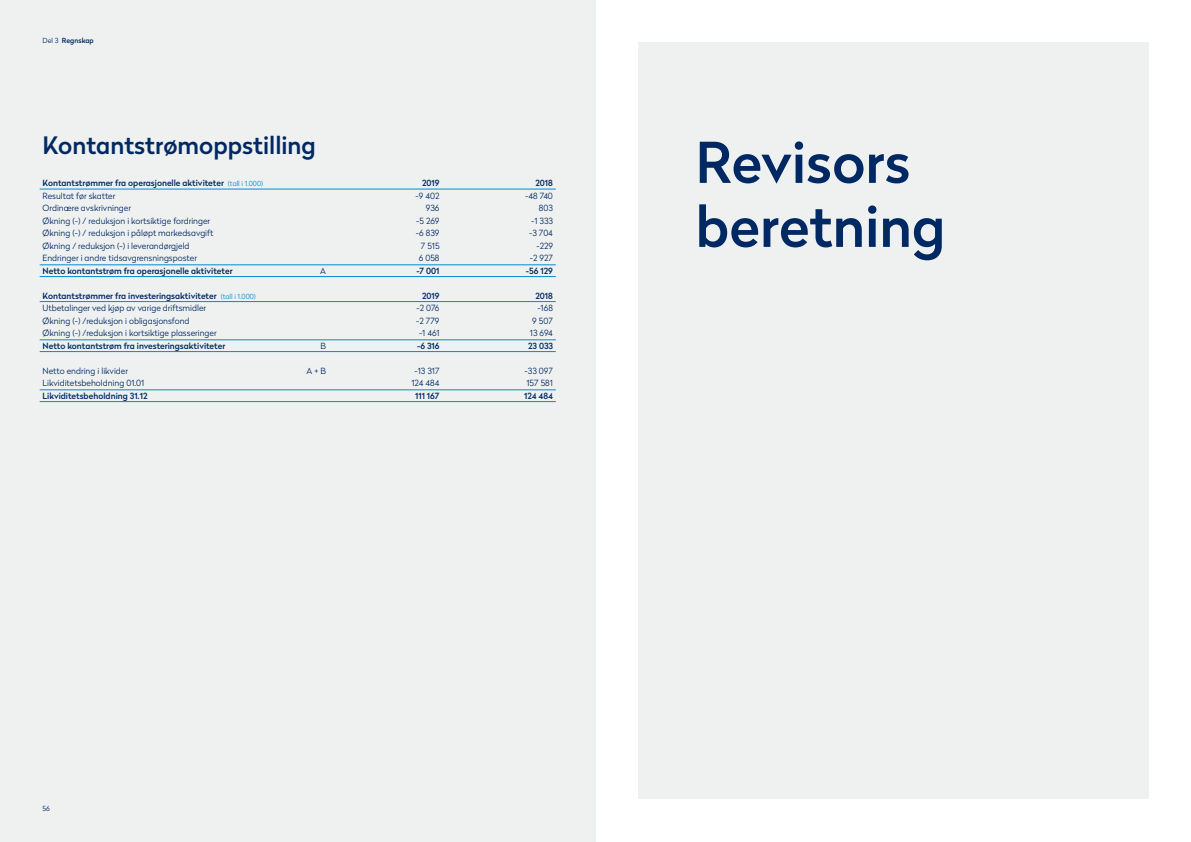
<style>
.page{position:relative;width:1191px;height:842px;background:#fff}
.page>*{position:absolute;margin:0;border:0;box-sizing:border-box;transform-origin:0 0}
.Heading_stor{font:500 56px "Radikal";color:#002964}
.Startheading{font:500 24px "Radikal";color:#002964}
.Tall{font:300 8.5px "Radikal";color:#002964}
.Tall_-_sum{font:500 8.5px "Radikal";color:#002964}
.Tall_-_heading{font:500 8.5px "Radikal";color:#002964}
.Tall_-_sum-2{font:300 8.5px "Radikal";color:#002964}
.t1{font:500 7px "Radikal";color:#002964}
.t2{font:300 7px "Radikal";color:#002964}
.s1{font-weight:300}
.s2{font-weight:300;font-size:7px;color:#008cd0}
</style>
<div class="page">
<div style="left:0;top:0;width:595px;height:842px;background:#eff1f0"></div>
<hr style="left:40px;top:189px;width:516px;height:1px;background:#008cd0">
<hr style="left:40px;top:265px;width:516px;height:1px;background:#008cd0">
<hr style="left:40px;top:276px;width:516px;height:1px;background:#008cd0">
<hr style="left:40px;top:301px;width:516px;height:1px;background:#008cd0">
<hr style="left:40px;top:340px;width:516px;height:1px;background:#008cd0">
<hr style="left:40px;top:351px;width:516px;height:1px;background:#008cd0">
<hr style="left:40px;top:390px;width:516px;height:1px;background:#008cd0">
<hr style="left:40px;top:401px;width:516px;height:1px;background:#008cd0">
<div style="left:638px;top:43px;width:510px;height:756px;background:#eff1f0"></div>
<p class="t1" style="left:43px;top:35px;width:53px"><span class="s1">Del 3</span> Regnskap</p>
<p class="Startheading" style="left:43px;top:128px;width:275px">Kontantstrømoppstilling</p>
<p class="Heading_stor" style="left:695px;top:123px;width:216px">Revisors</p>
<p class="Heading_stor" style="left:695px;top:187px;width:251px">beretning</p>
<p class="Tall_-_heading" style="left:43px;top:177px;width:222px">Kontantstrømmer fra operasjonelle aktiviteter <span class="s2">(tall i 1.000)</span></p>
<p class="Tall_-_heading" style="left:422px;top:177px;width:19px">2019</p>
<p class="Tall_-_heading" style="left:535px;top:177px;width:19px">2018</p>
<p class="Tall" style="left:43px;top:189px;width:74px">Resultat før skatter</p>
<p class="Tall" style="left:415px;top:189px;width:25px">-9 402</p>
<p class="Tall" style="left:525px;top:189px;width:29px">-48 740</p>
<p class="Tall" style="left:43px;top:202px;width:90px">Ordinære avskrivninger</p>
<p class="Tall" style="left:426px;top:202px;width:15px">936</p>
<p class="Tall" style="left:539px;top:202px;width:16px">803</p>
<p class="Tall" style="left:43px;top:214px;width:169px">Økning (-) / reduksjon i kortsiktige fordringer</p>
<p class="Tall" style="left:416px;top:214px;width:25px">-5 269</p>
<p class="Tall" style="left:531px;top:214px;width:23px">-1 333</p>
<p class="Tall" style="left:43px;top:227px;width:172px">Økning (-) / reduksjon i påløpt markedsavgift</p>
<p class="Tall" style="left:416px;top:227px;width:25px">-6 839</p>
<p class="Tall" style="left:529px;top:227px;width:25px">-3 704</p>
<p class="Tall" style="left:43px;top:239px;width:148px">Økning / reduksjon (-) i leverandørgjeld</p>
<p class="Tall" style="left:421px;top:239px;width:20px">7 515</p>
<p class="Tall" style="left:536px;top:239px;width:18px">-229</p>
<p class="Tall" style="left:43px;top:252px;width:156px">Endringer i andre tidsavgrensningsposter</p>
<p class="Tall" style="left:419px;top:252px;width:22px">6 058</p>
<p class="Tall" style="left:530px;top:252px;width:25px">-2 927</p>
<p class="Tall_-_sum" style="left:43px;top:264px;width:191px">Netto kontantstrøm fra operasjonelle aktiviteter</p>
<p class="Tall_-_sum-2" style="left:320px;top:264px;width:7px">A</p>
<p class="Tall_-_sum" style="left:416px;top:264px;width:25px">-7 001</p>
<p class="Tall_-_sum" style="left:526px;top:264px;width:29px">-56 129</p>
<p class="Tall_-_heading" style="left:43px;top:289px;width:215px">Kontantstrømmer fra investeringsaktiviteter <span class="s2">(tall i 1.000)</span></p>
<p class="Tall_-_heading" style="left:422px;top:289px;width:19px">2019</p>
<p class="Tall_-_heading" style="left:535px;top:289px;width:19px">2018</p>
<p class="Tall" style="left:43px;top:302px;width:165px">Utbetalinger ved kjøp av varige driftsmidler</p>
<p class="Tall" style="left:416px;top:302px;width:25px">-2 076</p>
<p class="Tall" style="left:537px;top:302px;width:17px">-168</p>
<p class="Tall" style="left:43px;top:314px;width:148px">Økning (-) /reduksjon i obligasjonsfond</p>
<p class="Tall" style="left:416px;top:314px;width:25px">-2 779</p>
<p class="Tall" style="left:532px;top:314px;width:22px">9 507</p>
<p class="Tall" style="left:43px;top:327px;width:176px">Økning (-) /reduksjon i kortsiktige plasseringer</p>
<p class="Tall" style="left:419px;top:327px;width:22px">-1 461</p>
<p class="Tall" style="left:530px;top:327px;width:24px">13 694</p>
<p class="Tall_-_sum" style="left:43px;top:339px;width:184px">Netto kontantstrøm fra investeringsaktiviteter</p>
<p class="Tall_-_sum-2" style="left:320px;top:339px;width:7px">B</p>
<p class="Tall_-_sum" style="left:417px;top:339px;width:24px">-6 316</p>
<p class="Tall_-_sum" style="left:528px;top:339px;width:26px">23 033</p>
<p class="Tall" style="left:43px;top:364px;width:87px">Netto endring i likvider</p>
<p class="Tall" style="left:306px;top:364px;width:21px">A + B</p>
<p class="Tall" style="left:414px;top:364px;width:26px">-13 317</p>
<p class="Tall" style="left:524px;top:364px;width:30px">-33 097</p>
<p class="Tall" style="left:43px;top:377px;width:103px">Likviditetsbeholdning 01.01</p>
<p class="Tall" style="left:411px;top:377px;width:29px">124 484</p>
<p class="Tall" style="left:526px;top:377px;width:28px">157 581</p>
<p class="Tall_-_sum" style="left:43px;top:389px;width:106px">Likviditetsbeholdning 31.12</p>
<p class="Tall_-_sum" style="left:415px;top:389px;width:26px">111 167</p>
<p class="Tall_-_sum" style="left:524px;top:389px;width:30px">124 484</p>
<p class="t2" style="left:43px;top:804px;width:9px">56</p>
</div>
